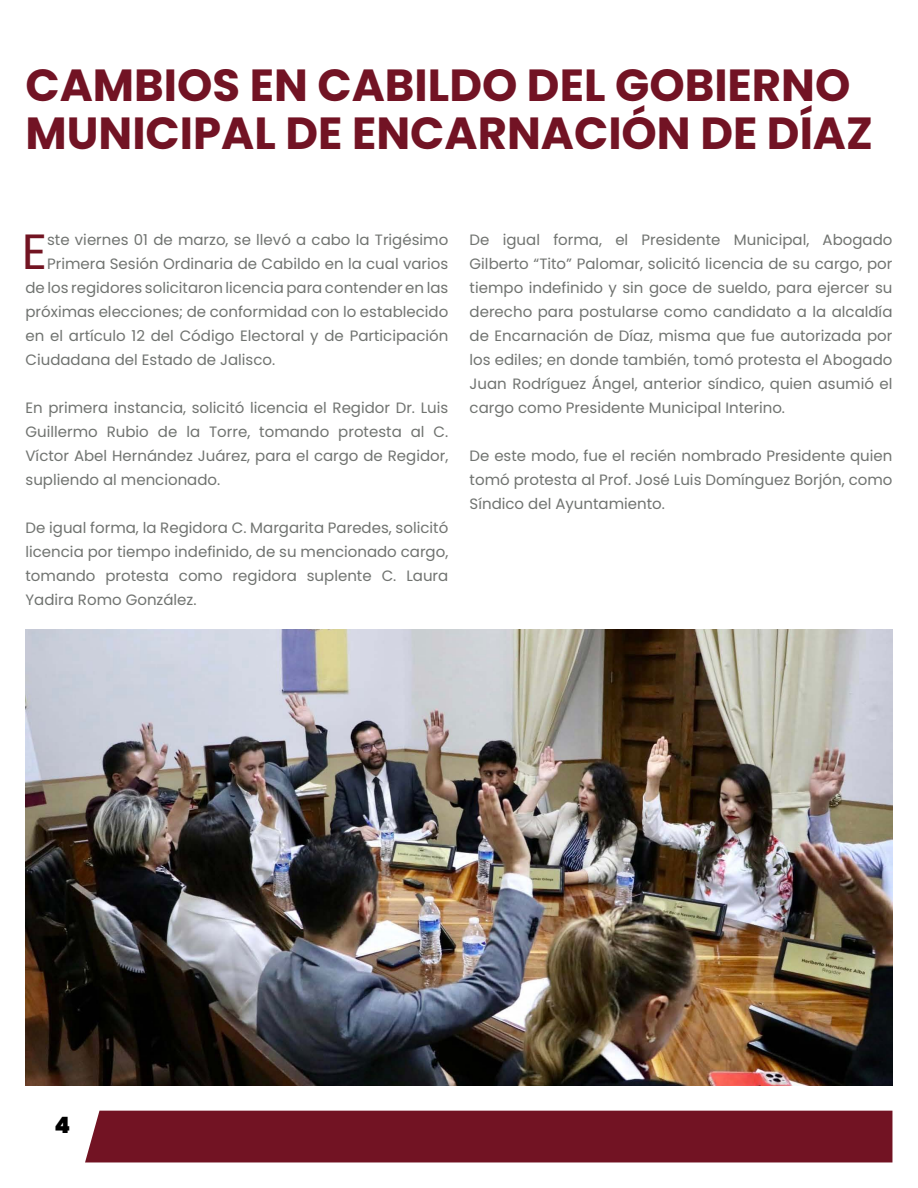
<style>
.page{position:relative;width:918px;height:1188px;background:#fff}
.page>*{position:absolute;margin:0;border:0;box-sizing:border-box;transform-origin:0 0}
.t1{font:49.5px "Poppins";color:#721422}
.t2{font:700 45px/48px "Poppins";color:#721324}
.t3{font:900 22.5px "Poppins";color:#000}
.t4{font:15px/24px "Poppins";color:#707370;text-align:justify}
</style>
<div class="page">
<div style="left:85px;top:1111px;width:807px;height:51px;background:#721323"></div>
<img style="left:26px;top:629px;width:866px;height:456px">
<h2 class="t2" style="left:26px;top:62px;width:849px">CAMBIOS EN CABILDO DEL GOBIERNO<br>MUNICIPAL DE ENCARNACIÓN DE DÍAZ</h2>
<h1 class="t1" style="left:22px;top:223px;width:27px">E</h1>
<p class="t4" style="left:47px;top:228px;width:403px">ste viernes 01 de marzo, se llevó a cabo la Trigésimo</p>
<p class="t4" style="left:47px;top:252px;width:403px">Primera Sesión Ordinaria de Cabildo en la cual varios</p>
<p class="t4" style="left:26px;top:276px;width:424px">de los regidores solicitaron licencia para contender en las</p>
<p class="t4" style="left:26px;top:300px;width:424px">próximas elecciones; de conformidad con lo establecido</p>
<p class="t4" style="left:26px;top:324px;width:424px">en el artículo 12 del Código Electoral y de Participación</p>
<p class="t4" style="left:26px;top:348px;width:251px">Ciudadana del Estado de Jalisco.</p>
<p class="t4" style="left:26px;top:396px;width:424px">En primera instancia, solicitó licencia el Regidor Dr. Luis Guillermo Rubio de la Torre, tomando protesta al C.<br>Víctor Abel Hernández Juárez, para el cargo de Regidor, supliendo al mencionado.</p>
<p class="t4" style="left:26px;top:516px;width:424px">De igual forma, la Regidora C. Margarita Paredes, solicitó licencia por tiempo indefinido, de su mencionado cargo, tomando protesta como regidora suplente C. Laura Yadira Romo González.</p>
<p class="t4" style="left:470px;top:228px;width:424px">De igual forma, el Presidente Municipal, Abogado Gilberto “Tito” Palomar, solicitó licencia de su cargo, por tiempo indefinido y sin goce de sueldo, para ejercer su derecho para postularse como candidato a la alcaldía de Encarnación de Díaz, misma que fue autorizada por los ediles; en donde también, tomó protesta el Abogado Juan Rodríguez Ángel, anterior síndico, quien asumió el cargo como Presidente Municipal Interino.</p>
<p class="t4" style="left:470px;top:444px;width:424px">De este modo, fue el recién nombrado Presidente quien tomó protesta al Prof. José Luis Domínguez Borjón, como Síndico del Ayuntamiento.</p>
<h3 class="t3" style="left:55px;top:1112px;width:17px">4</h3>
</div>
